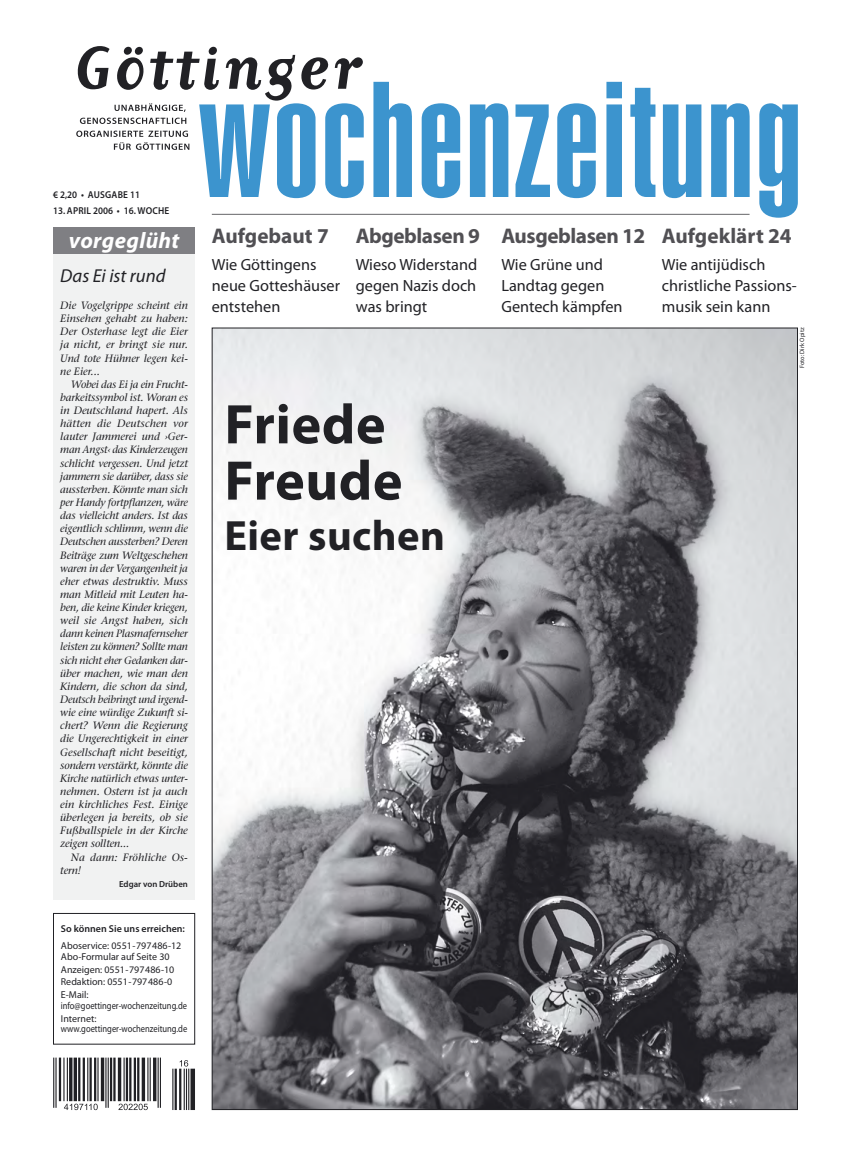
<style>
.page{position:relative;width:851px;height:1170px;background:#fff}
.page>*{position:absolute;margin:0;border:0;box-sizing:border-box;transform-origin:0 0}
.t1{font:700 56.25px/56.2px "Myriad Pro";letter-spacing:.01em;color:#212125}
.t2{font:700 42.5px "Myriad Pro";letter-spacing:.01em;color:#212125}
.t3{font:italic 700 22.5px "Myriad Pro";letter-spacing:.015em;color:#fff}
.t4{font:700 21.25px "Myriad Pro";letter-spacing:-.02em;color:#515054}
.t5{font:700 21.25px "Myriad Pro";color:#515054}
.t6{font:italic 18.75px "Myriad Pro";color:#212125}
.t7{font:16.25px/21.2px "Myriad Pro";color:#212125}
.t8{font:italic 10.62px/13.1px "Stone Serif";color:#212125;text-align:justify}
.t9{font:10px/12.9px "Myriad Pro";color:#212125}
.t10{font:10px/12.9px "Myriad Pro";color:#212125;scale:.85 1}
.t11{font:600 10px "Myriad Pro";letter-spacing:.02em;color:#212125;scale:.93 1}
.t12{font:600 10px "Myriad Pro";color:#212125}
.t13{font:600 8.75px "Myriad Pro";color:#212125}
.t14{font:6.25px "Myriad Pro";color:#212125}
</style>
<div class="page">
<svg style="left:373px;top:82px;width:39px;height:115px"></svg>
<svg style="left:421px;top:103px;width:39px;height:95px"></svg>
<svg style="left:470px;top:103px;width:38px;height:94px;background:#60a7d7"></svg>
<svg style="left:515px;top:104px;width:35px;height:93px"></svg>
<svg style="left:557px;top:103px;width:38px;height:95px"></svg>
<svg style="left:606px;top:82px;width:16px;height:115px;background:#4b9cd1"></svg>
<svg style="left:630px;top:88px;width:25px;height:109px"></svg>
<svg style="left:662px;top:104px;width:39px;height:94px;background:#64a9d8"></svg>
<svg style="left:711px;top:103px;width:38px;height:94px"></svg>
<svg style="left:759px;top:103px;width:38px;height:115px"></svg>
<hr style="left:212px;top:214px;width:537px;height:1px;background:#212125;border-radius:50%">
<svg style="left:76px;top:46px;width:287px;height:152px"></svg>
<img style="left:214px;top:330px;width:581px;height:777px">
<div style="left:53px;top:913px;width:142px;height:131px;border:1px solid #212125"></div>
<div style="left:53px;top:227px;width:142px;height:672px;background:#f1f2f2"></div>
<div style="left:53px;top:227px;width:142px;height:26px;background:#7f7f83"></div>
<svg style="left:53px;top:1057px;width:142px;height:52px"></svg>
<p class="t11" style="left:53px;top:189px;width:95px">€ 2,20 • AUSGABE 11</p>
<p class="t11" style="left:53px;top:205px;width:126px">13. APRIL 2006 • 16. WOCHE</p>
<h3 class="t3" style="left:69px;top:227px;width:112px">vorgeglüht</h3>
<h3 class="t6" style="left:60px;top:265px;width:107px">Das Ei ist rund</h3>
<p class="t8" style="left:60px;top:299px;width:129px">Die Vogelgrippe scheint ein Einsehen gehabt zu haben:<br>Der Osterhase legt die Eier ja nicht, er bringt sie nur.<br>Und tote Hühner legen kei&shy;ne Eier...</p>
<p class="t8" style="left:60px;top:377px;width:129px;text-indent:11px">Wobei das Ei ja ein Frucht&shy;barkeitssymbol ist. Woran es in Deutschland hapert. Als hätten die Deutschen vor lauter Jammerei und ›Ger&shy;man Angst‹ das Kinderzeugen schlicht vergessen. Und jetzt jammern sie darüber, dass sie aussterben. Könnte man sich per Handy fortpflanzen, wäre das vielleicht anders. Ist das eigentlich schlimm, wenn die Deutschen aussterben? Deren Beiträge zum Weltgeschehen waren in der Vergangenheit ja eher etwas destruktiv. Muss man Mitleid mit Leuten ha&shy;ben, die keine Kinder kriegen, weil sie Angst haben, sich dann keinen Plasmafernseher leisten zu können? Sollte man sich nicht eher Gedanken dar&shy;über machen, wie man den Kindern, die schon da sind, Deutsch beibringt und irgend&shy;wie eine würdige Zukunft si&shy;chert? Wenn die Regierung die Ungerechtigkeit in einer Gesellschaft nicht beseitigt, sondern verstärkt, könnte die Kirche natürlich etwas unter&shy;nehmen. Ostern ist ja auch ein kirchliches Fest. Einige überlegen ja bereits, ob sie Fußballspiele in der Kirche zeigen sollten...</p>
<p class="t8" style="left:60px;top:850px;width:129px;text-indent:11px">Na dann: Fröhliche Os&shy;tern!</p>
<p class="t13" style="left:119px;top:879px;width:70px">Edgar von Drüben</p>
<p class="t12" style="left:61px;top:922px;width:125px">So können Sie uns erreichen:</p>
<p class="t9" style="left:61px;top:940px;width:122px;line-height:10.4px">Aboservice: 0551-797486-12<br>Abo-Formular auf Seite 30</p>
<p class="t9" style="left:61px;top:962px;width:115px">Anzeigen: 0551-797486-10<br>Redaktion: 0551-797486-0<br>E-Mail:</p>
<p class="t10" style="left:61px;top:999px;width:150px">info@goettinger-wochenzeitung.de<br>Internet:</p>
<p class="t10" style="left:61px;top:1022px;width:150px">www.goettinger-wochenzeitung.de</p>
<h3 class="t5" style="left:212px;top:224px;width:118px">Aufgebaut 7</h3>
<h3 class="t7" style="left:212px;top:254px;width:130px">Wie Göttingens neue Gotteshäuser entstehen</h3>
<h3 class="t4" style="left:356px;top:224px;width:126px">Abgeblasen 9</h3>
<h3 class="t7" style="left:356px;top:254px;width:123px;text-align:justify">Wieso Widerstand gegen Nazis doch was bringt</h3>
<h1 class="t1" style="left:224px;top:397px;width:179px">Friede<br>Freude</h1>
<h2 class="t2" style="left:224px;top:511px;width:222px">Eier suchen</h2>
<h3 class="t4" style="left:501px;top:224px;width:145px">Ausgeblasen 12</h3>
<h3 class="t7" style="left:501px;top:254px;width:123px">Wie Grüne und<br>Landtag gegen<br>Gentech kämpfen</h3>
<h3 class="t5" style="left:661px;top:224px;width:131px">Aufgeklärt 24</h3>
<h3 class="t7" style="left:661px;top:254px;width:136px">Wie antijüdisch christliche Passions&shy;musik sein kann</h3>
<p class="t14" style="left:798px;top:368px;width:42px;rotate:-90deg">Foto: Dirk Opitz</p>
</div>
